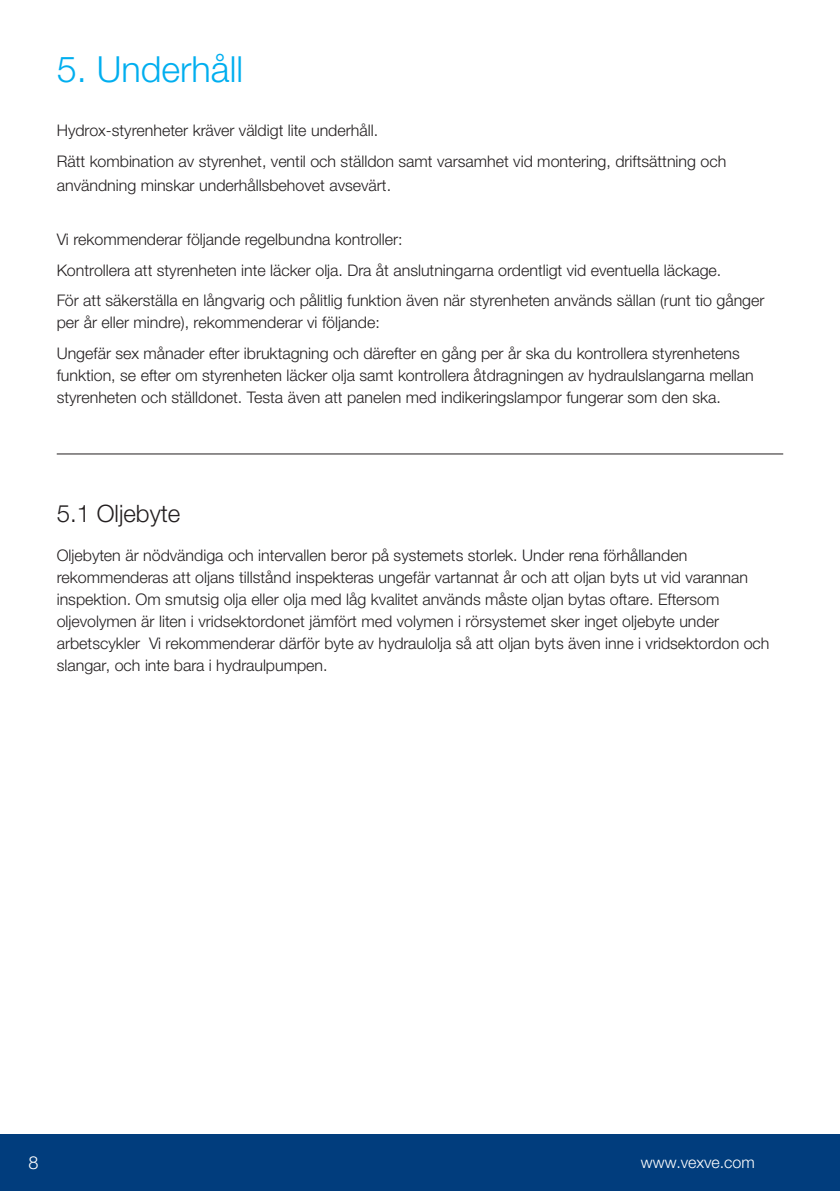
<style>
.page{position:relative;width:840px;height:1191px;background:#fff}
.page>*{position:absolute;margin:0;border:0;box-sizing:border-box;transform-origin:0 0}
.t1{font:300 36px "Helvetica Neue LTW1 G";color:#00aeef}
.t2{font:300 24px "Helvetica Neue LTW1 G";color:#231f20}
.t3{font:300 18px "Helvetica Neue LTW1 G";color:#fff}
.t4{font:300 16px/22px "Helvetica Neue LTW1 G";color:#231f20}
.t5{font:300 16px "Helvetica Neue LTW1 G";color:#fff}
</style>
<div class="page">
<div style="left:0;top:1134px;width:839px;height:57px;background:#013d7d"></div>
<hr style="left:839px;top:1134px;width:1px;height:57px;background:#013d7d">
<hr style="left:57px;top:453px;width:725px;height:1px;background:#231f20">
<h1 class="t1" style="left:57px;top:48px;width:188px">5. Underhåll</h1>
<p class="t4" style="left:57px;top:115px;width:670px;line-height:30.4px">Hydrox-styrenheter kräver väldigt lite underhåll.<br>Rätt kombination av styrenhet, ventil och ställdon samt varsamhet vid montering, driftsättning och</p>
<p class="t4" style="left:57px;top:174px;width:336px">användning minskar underhållsbehovet avsevärt.</p>
<p class="t4" style="left:57px;top:224px;width:709px;line-height:30.6px">Vi rekommenderar följande regelbundna kontroller:<br>Kontrollera att styrenheten inte läcker olja. Dra åt anslutningarna ordentligt vid eventuella läckage.<br>För att säkerställa en långvarig och pålitlig funktion även när styrenheten används sällan (runt tio gånger</p>
<p class="t4" style="left:57px;top:307px;width:684px;line-height:30.6px">per år eller mindre), rekommenderar vi följande:<br>Ungefär sex månader efter ibruktagning och därefter en gång per år ska du kontrollera styrenhetens</p>
<p class="t4" style="left:57px;top:364px;width:698px">funktion, se efter om styrenheten läcker olja samt kontrollera åtdragningen av hydraulslangarna mellan styrenheten och ställdonet. Testa även att panelen med indikeringslampor fungerar som den ska.</p>
<h2 class="t2" style="left:57px;top:499px;width:125px">5.1 Oljebyte</h2>
<p class="t4" style="left:57px;top:544px;width:713px">Oljebyten är nödvändiga och intervallen beror på systemets storlek. Under rena förhållanden rekommenderas att oljans tillstånd inspekteras ungefär vartannat år och att oljan byts ut vid varannan inspektion. Om smutsig olja eller olja med låg kvalitet används måste oljan bytas oftare. Eftersom oljevolymen är liten i vridsektordonet jämfört med volymen i rörsystemet sker inget oljebyte under arbetscykler Vi rekommenderar därför byte av hydraulolja så att oljan byts även inne i vridsektordon och slangar, och inte bara i hydraulpumpen.</p>
<p class="t3" style="left:28px;top:1151px;width:12px">8</p>
<p class="t5" style="left:640px;top:1152px;width:116px">www.vexve.com</p>
</div>
